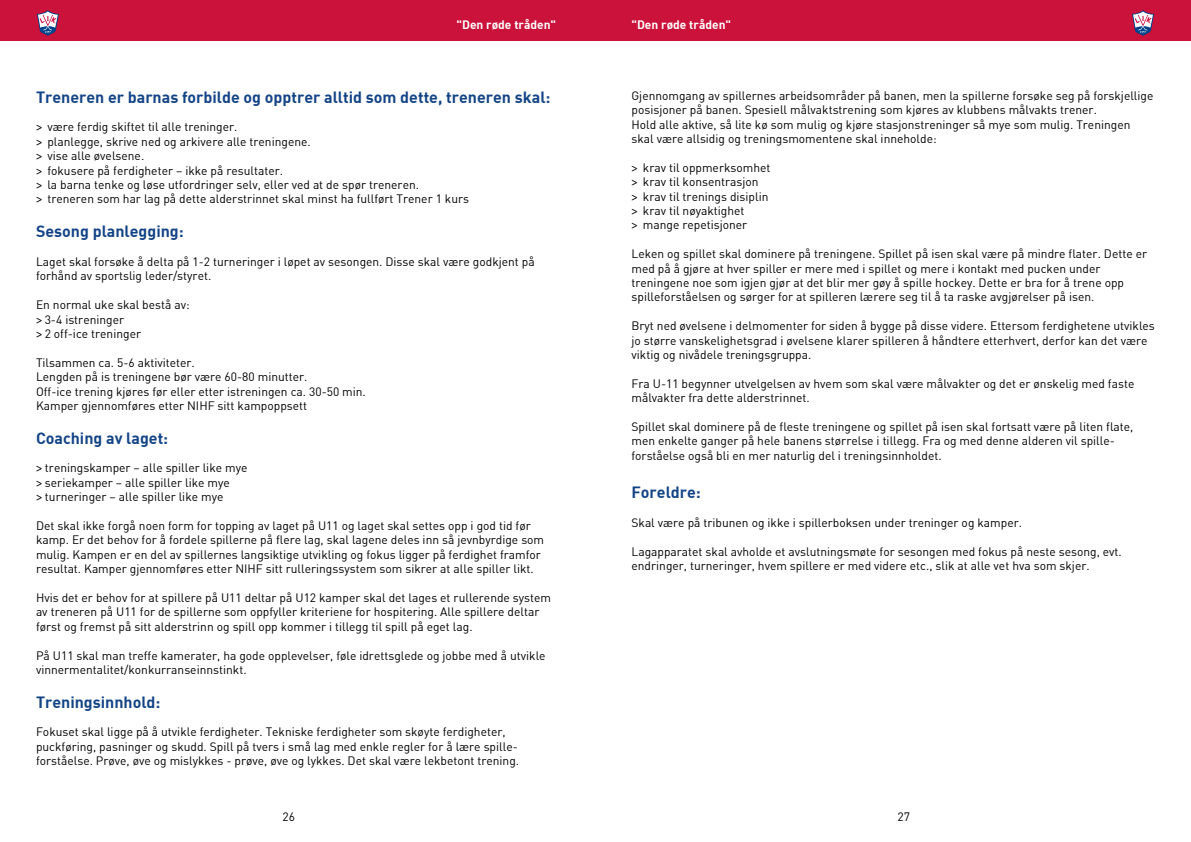
<style>
.page{position:relative;width:1191px;height:842px;background:#fff}
.page>*{position:absolute;margin:0;border:0;box-sizing:border-box;transform-origin:0 0}
.t1{font:700 16px "DI Nbek";color:#134486}
.t2{font:12px/14.4px "DIN Bek";color:#000}
.t3{font:700 12px "DI Nbek";color:#fff}
.s1{font-family:"Calibri"}
</style>
<div class="page">
<div style="left:0;top:0;width:1191px;height:41px;background:#cb123a"></div>
<svg style="left:37px;top:10px;width:22px;height:26px"></svg>
<svg style="left:1132px;top:10px;width:22px;height:26px"></svg>
<p class="t3" style="left:456px;top:17px;width:101px">"Den røde tråden"</p>
<p class="t3" style="left:631px;top:17px;width:101px">"Den røde tråden"</p>
<h1 class="t1" style="left:36px;top:86px;width:516px">Treneren er barnas forbilde og opptrer alltid som dette, treneren skal:</h1>
<p class="t2" style="left:36px;top:120px;width:434px"><span class="s1">˃</span> være ferdig skiftet til alle treninger.<br><span class="s1">˃</span> planlegge, skrive ned og arkivere alle treningene.<br><span class="s1">˃</span> vise alle øvelsene.<br><span class="s1">˃</span> fokusere på ferdigheter – ikke på resultater.<br><span class="s1">˃</span> la barna tenke og løse utfordringer selv, eller ved at de spør treneren.<br><span class="s1">˃</span> treneren som har lag på dette alderstrinnet skal minst ha fullført Trener 1 kurs</p>
<h1 class="t1" style="left:36px;top:221px;width:149px">Sesong planlegging:</h1>
<p class="t2" style="left:36px;top:254px;width:500px">Laget skal forsøke å delta på 1-2 turneringer i løpet av sesongen. Disse skal være godkjent på forhånd av sportslig leder/styret.</p>
<p class="t2" style="left:36px;top:297px;width:155px">En normal uke skal bestå av: <span class="s1">˃</span> 3-4 istreninger<br><span class="s1">˃</span> 2 off-ice treninger</p>
<p class="t2" style="left:36px;top:355px;width:331px">Tilsammen ca. 5-6 aktiviteter.<br>Lengden på is treningene bør være 60-80 minutter.<br>Off-ice trening kjøres før eller etter istreningen ca. 30-50 min.<br>Kamper gjennomføres etter NIHF sitt kampoppsett</p>
<h1 class="t1" style="left:36px;top:427px;width:134px">Coaching av laget:</h1>
<p class="t2" style="left:36px;top:461px;width:213px"><span class="s1">˃</span> treningskamper – alle spiller like mye <span class="s1">˃</span> seriekamper – alle spiller like mye<br><span class="s1">˃</span> turneringer – alle spiller like mye</p>
<p class="t2" style="left:36px;top:518px;width:510px">Det skal ikke forgå noen form for topping av laget på U11 og laget skal settes opp i god tid før kamp. Er det behov for å fordele spillerne på flere lag, skal lagene deles inn så jevnbyrdige som mulig. Kampen er en del av spillernes langsiktige utvikling og fokus ligger på ferdighet framfor resultat. Kamper gjennomføres etter NIHF sitt rulleringssystem som sikrer at alle spiller likt.</p>
<p class="t2" style="left:36px;top:590px;width:516px">Hvis det er behov for at spillere på U11 deltar på U12 kamper skal det lages et rullerende system av treneren på U11 for de spillerne som oppfyller kriteriene for hospitering. Alle spillere deltar først og fremst på sitt alderstrinn og spill opp kommer i tillegg til spill på eget lag.</p>
<p class="t2" style="left:36px;top:648px;width:511px">På U11 skal man treffe kamerater, ha gode opplevelser, føle idrettsglede og jobbe med å utvikle vinnermentalitet/konkurranseinnstinkt.</p>
<h1 class="t1" style="left:36px;top:691px;width:126px">Treningsinnhold:</h1>
<p class="t2" style="left:36px;top:725px;width:484px">Fokuset skal ligge på å utvikle ferdigheter. Tekniske ferdigheter som skøyte ferdigheter, puckføring, pasninger og skudd. Spill på tvers i små lag med enkle regler for å lære spille&shy;forståelse. Prøve, øve og mislykkes - prøve, øve og lykkes. Det skal være lekbetont trening.</p>
<p class="t2" style="left:631px;top:88px;width:523px">Gjennomgang av spillernes arbeidsområder på banen, men la spillerne forsøke seg på forskjellige posisjoner på banen. Spesiell målvaktstrening som kjøres av klubbens målvakts trener.<br>Hold alle aktive, så lite kø som mulig og kjøre stasjonstreninger så mye som mulig. Treningen skal være allsidig og treningsmomentene skal inneholde:</p>
<p class="t2" style="left:631px;top:160px;width:140px"><span class="s1">˃</span> krav til oppmerksomhet <span class="s1">˃</span> krav til konsentrasjon<br><span class="s1">˃</span> krav til trenings disiplin <span class="s1">˃</span> krav til nøyaktighet<br><span class="s1">˃</span> mange repetisjoner</p>
<p class="t2" style="left:631px;top:246px;width:517px">Leken og spillet skal dominere på treningene. Spillet på isen skal være på mindre flater. Dette er med på å gjøre at hver spiller er mere med i spillet og mere i kontakt med pucken under treningene noe som igjen gjør at det blir mer gøy å spille hockey. Dette er bra for å trene opp spilleforståelsen og sørger for at spilleren lærere seg til å ta raske avgjørelser på isen.</p>
<p class="t2" style="left:631px;top:318px;width:525px">Bryt ned øvelsene i delmomenter for siden å bygge på disse videre. Ettersom ferdighetene utvikles jo større vanskelighetsgrad i øvelsene klarer spilleren å håndtere etterhvert, derfor kan det være viktig og nivådele treningsgruppa.</p>
<p class="t2" style="left:631px;top:376px;width:504px">Fra U-11 begynner utvelgelsen av hvem som skal være målvakter og det er ønskelig med faste målvakter fra dette alderstrinnet.</p>
<p class="t2" style="left:631px;top:419px;width:503px">Spillet skal dominere på de fleste treningene og spillet på isen skal fortsatt være på liten flate, men enkelte ganger på hele banens størrelse i tillegg. Fra og med denne alderen vil spille&shy;forståelse også bli en mer naturlig del i treningsinnholdet.</p>
<h1 class="t1" style="left:631px;top:482px;width:71px">Foreldre:</h1>
<p class="t2" style="left:631px;top:515px;width:392px">Skal være på tribunen og ikke i spillerboksen under treninger og kamper.</p>
<p class="t2" style="left:631px;top:544px;width:492px">Lagapparatet skal avholde et avslutningsmøte for sesongen med fokus på neste sesong, evt. endringer, turneringer, hvem spillere er med videre etc., slik at alle vet hva som skjer.</p>
<p class="t2" style="left:282px;top:810px;width:14px">26</p>
<p class="t2" style="left:897px;top:810px;width:14px">27</p>
</div>
